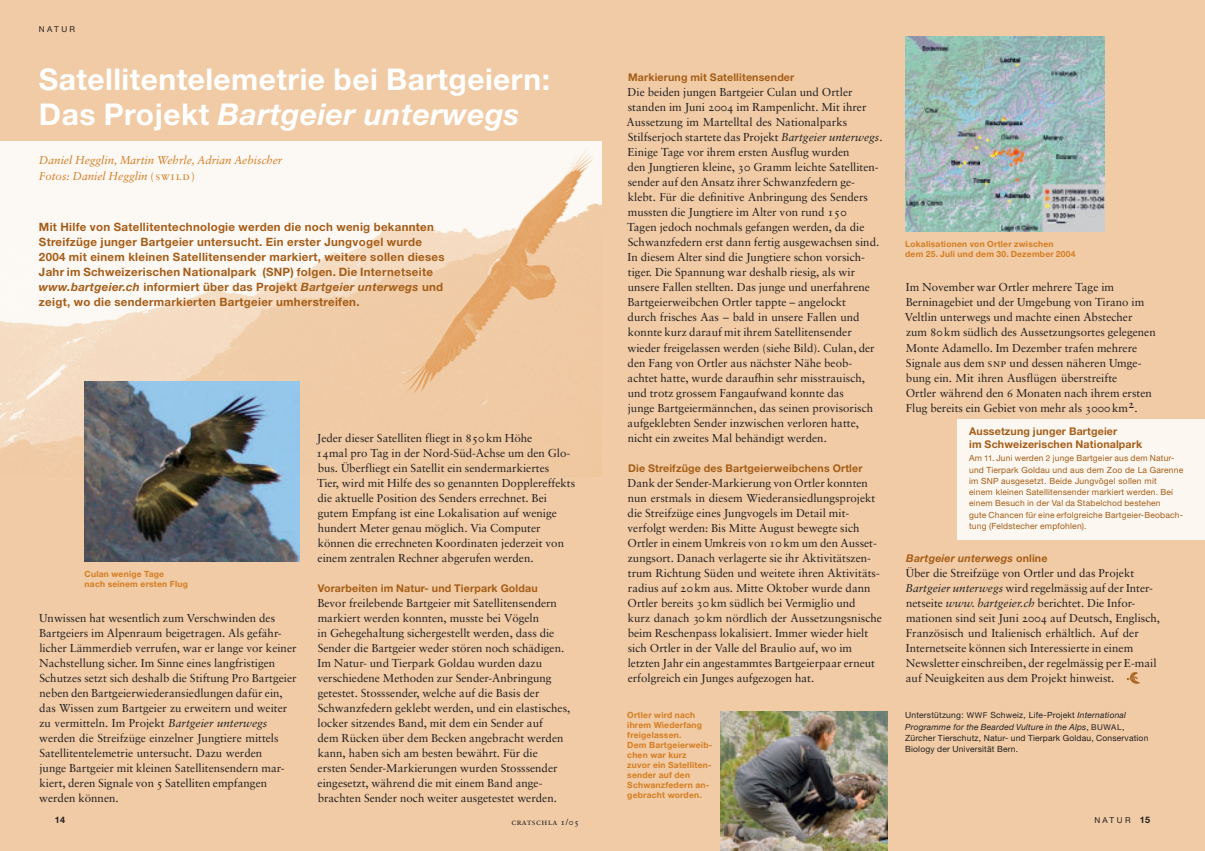
<style>
.page{position:relative;width:1205px;height:851px;background:#fff}
.page>*{position:absolute;margin:0;border:0;box-sizing:border-box;transform-origin:0 0}
.t1{font:700 30px/35px "Helvetica Neue";letter-spacing:.015em;color:#fff}
.t2{font:11.5px/15px "Sabon Roman Os F";color:#231f20}
.t3{font:700 11.5px/15px "Helvetica Neue";letter-spacing:.025em;color:#a65d17}
.t4{font:11.5px/16.2px "Sabon Italic Os F";color:#d57d22}
.t5{font:700 10.62px/12.5px "Helvetica Neue";letter-spacing:.015em;color:#a65d17}
.t6{font:italic 700 10.62px "Helvetica Neue";letter-spacing:.015em;color:#a65d17}
.t7{font:700 9px "Helvetica Neue";color:#231f20}
.t8{font:8.75px "Sabon Roman SC";letter-spacing:.05em;color:#231f20}
.t9{font:8.5px/11.2px "Helvetica Neue";letter-spacing:.02em;color:#a65d17}
.t10{font:700 8.5px/10px "Helvetica Neue";letter-spacing:.025em;color:#d57d22}
.t11{font:8.5px/11.2px "Helvetica Neue";letter-spacing:.02em;color:#231f20}
.t12{font:8.12px "Helvetica Neue";letter-spacing:.3em;color:#231f20}
.s1{font-style:italic}
.s2{font-family:"Sabon Roman SC";font-size:11.25px}
.s3{font-family:"Sabon Italic Os F"}
.s4{font-family:"Sabon Roman SC"}
.s5{font-size:8.12px}
.s6{font-style:normal}
.s7{font-size:8px}
</style>
<div class="page">
<div style="left:0;top:0;width:602px;height:850px;background:#f0cba5"></div>
<img style="left:0;top:142px;width:602px;height:334px">
<div style="left:602px;top:0;width:603px;height:850px;background:#f0cba5"></div>
<img style="left:1126px;top:672px;width:14px;height:12px">
<img style="left:85px;top:381px;width:214px;height:180px">
<img style="left:905px;top:36px;width:199px;height:195px">
<img style="left:721px;top:711px;width:167px;height:139px">
<div style="left:957px;top:419px;width:248px;height:121px;background:#fcf7f0"></div>
<p class="t12" style="left:39px;top:24px;width:38px">NATUR</p>
<h1 class="t1" style="left:39px;top:61px;width:513px">Satellitentelemetrie bei Bartgeiern:<br>Das Projekt <span class="s1">Bartgeier unterwegs</span></h1>
<p class="t4" style="left:39px;top:151px;width:245px">Daniel Hegglin, Martin Wehrle, Adrian Aebischer<br>Fotos: Daniel Hegglin <span class="s2">(swild)</span></p>
<p class="t3" style="left:39px;top:219px;width:407px">Mit Hilfe von Satellitentechnologie werden die noch wenig bekannten Streifzüge junger Bartgeier untersucht. Ein erster Jungvogel wurde 2004 mit einem kleinen Satellitensender markiert, weitere sollen dieses Jahr im Schweizerischen Nationalpark (SNP) folgen. Die Internetseite <span class="s1">www.bartgeier.ch</span> informiert über das Projekt <span class="s1">Bartgeier unterwegs</span> und zeigt, wo die sendermarkierten Bartgeier umherstreifen.</p>
<p class="t10" style="left:85px;top:568px;width:105px">Culan wenige Tage<br>nach seinem ersten Flug</p>
<p class="t2" style="left:39px;top:610px;width:259px">Unwissen hat wesentlich zum Verschwinden des Bartgeiers im Alpenraum beigetragen. Als gefähr&shy;licher Lämmerdieb verrufen, war er lange vor keiner Nachstellung sicher. Im Sinne eines langfristigen Schutzes setzt sich deshalb die Stiftung Pro Bartgeier neben den Bartgeierwiederansiedlungen dafür ein, das Wissen zum Bartgeier zu erweitern und weiter zu vermitteln. Im Projekt <span class="s3">Bartgeier unterwegs </span>werden die Streifzüge einzelner Jungtiere mittels Satellitentelemetrie untersucht. Dazu werden<br>junge Bartgeier mit kleinen Satellitensendern mar&shy;kiert, deren Signale von 5 Satelliten empfangen werden können.</p>
<p class="t2" style="left:316px;top:430px;width:260px">Jeder dieser Satelliten fliegt in 850 km Höhe<br>14mal pro Tag in der Nord-Süd-Achse um den Glo&shy;bus. Überfliegt ein Satellit ein sendermarkiertes<br>Tier, wird mit Hilfe des so genannten Dopplereffekts die aktuelle Position des Senders errechnet. Bei gutem Empfang ist eine Lokalisation auf wenige hundert Meter genau möglich. Via Computer können die errechneten Koordinaten jederzeit von einem zentralen Rechner abgerufen werden.</p>
<p class="t5" style="left:318px;top:581px;width:221px">Vorarbeiten im Natur- und Tierpark Goldau</p>
<p class="t2" style="left:317px;top:595px;width:254px">Bevor freilebende Bartgeier mit Satellitensendern markiert werden konnten, musste bei Vögeln<br>in Gehegehaltung sichergestellt werden, dass die Sender die Bartgeier weder stören noch schädigen.<br>Im Natur- und Tierpark Goldau wurden dazu verschiedene Methoden zur Sender-Anbringung getestet. Stosssender, welche auf die Basis der Schwanzfedern geklebt werden, und ein elastisches, locker sitzendes Band, mit dem ein Sender auf<br>dem Rücken über dem Becken angebracht werden kann, haben sich am besten bewährt. Für die<br>ersten Sender-Markierungen wurden Stosssender eingesetzt, während die mit einem Band ange&shy;brachten Sender noch weiter ausgetestet werden.</p>
<p class="t5" style="left:628px;top:71px;width:168px">Markierung mit Satellitensender</p>
<p class="t2" style="left:626px;top:85px;width:257px">Die beiden jungen Bartgeier Culan und Ortler standen im Juni 2004 im Rampenlicht. Mit ihrer Aussetzung im Martelltal des Nationalparks Stilfserjoch startete das Projekt <span class="s3">Bartgeier unterwegs</span>.<br>Einige Tage vor ihrem ersten Ausflug wurden<br>den Jungtieren kleine, 30 Gramm leichte Satelliten&shy;sender auf den Ansatz ihrer Schwanzfedern ge&shy;klebt. Für die definitive Anbringung des Senders mussten die Jungtiere im Alter von rund 150<br>Tagen jedoch nochmals gefangen werden, da die Schwanzfedern erst dann fertig ausgewachsen sind.<br>In diesem Alter sind die Jungtiere schon vorsich&shy;tiger. Die Spannung war deshalb riesig, als wir unsere Fallen stellten. Das junge und unerfahrene Bartgeierweibchen Ortler tappte – angelockt<br>durch frisches Aas – bald in unsere Fallen und konnte kurz darauf mit ihrem Satellitensender wieder freigelassen werden (siehe Bild). Culan, der den Fang von Ortler aus nächster Nähe beob&shy;achtet hatte, wurde daraufhin sehr misstrauisch, und trotz grossem Fangaufwand konnte das<br>junge Bartgeiermännchen, das seinen provisorisch aufgeklebten Sender inzwischen verloren hatte, nicht ein zweites Mal behändigt werden.</p>
<p class="t5" style="left:628px;top:461px;width:236px">Die Streifzüge des Bartgeierweibchens Ortler</p>
<p class="t2" style="left:627px;top:475px;width:256px">Dank der Sender-Markierung von Ortler konnten nun erstmals in diesem Wiederansiedlungsprojekt die Streifzüge eines Jungvogels im Detail mit&shy;verfolgt werden: Bis Mitte August bewegte sich Ortler in einem Umkreis von 10 km um den Ausset&shy;zungsort. Danach verlagerte sie ihr Aktivitätszen&shy;trum Richtung Süden und weitete ihren Aktivitäts&shy;radius auf 20 km aus. Mitte Oktober wurde dann Ortler bereits 30 km südlich bei Vermiglio und<br>kurz danach 30 km nördlich der Aussetzungsnische beim Reschenpass lokalisiert. Immer wieder hielt sich Ortler in der Valle del Braulio auf, wo im letzten Jahr ein angestammtes Bartgeierpaar erneut erfolgreich ein Junges aufgezogen hat.</p>
<p class="t10" style="left:627px;top:709px;width:86px">Ortler wird nach ihrem Wiederfang freigelassen.<br>Dem Bartgeierweib&shy;chen war kurz<br>zuvor ein Satelliten&shy;sender auf den<br>Schwanzfedern an&shy;gebracht worden.</p>
<p class="t10" style="left:905px;top:238px;width:172px">Lokalisationen von Ortler zwischen<br>dem 25. Juli und dem 30. Dezember 2004</p>
<p class="t2" style="left:905px;top:280px;width:252px">Im November war Ortler mehrere Tage im Berninagebiet und der Umgebung von Tirano im Veltlin unterwegs und machte einen Abstecher zum 80 km südlich des Aussetzungsortes gelegenen Monte Adamello. Im Dezember trafen mehrere Signale aus dem <span class="s4">snp</span> und dessen näheren Umge&shy;bung ein. Mit ihren Ausflügen überstreifte<br>Ortler während den 6 Monaten nach ihrem ersten Flug bereits ein Gebiet von mehr als 3000 km2.</p>
<p class="t5" style="left:969px;top:424px;width:175px">Aussetzung junger Bartgeier<br>im Schweizerischen Nationalpark</p>
<p class="t9" style="left:969px;top:452px;width:216px">Am <span class="s5">11</span>. Juni werden <span class="s5">2</span> junge Bartgeier aus dem Natur&shy;und Tierpark Goldau und aus dem Zoo de La Garenne im SNP ausgesetzt. Beide Jungvögel sollen mit<br>einem kleinen Satellitensender markiert werden. Bei einem Besuch in der Val da Stabelchod bestehen<br>gute Chancen für eine erfolgreiche Bartgeier-Beobach&shy;tung (Feldstecher empfohlen).</p>
<p class="t6" style="left:906px;top:551px;width:143px">Bartgeier unterwegs <span class="s6">online</span></p>
<p class="t2" style="left:905px;top:565px;width:256px">Über die Streifzüge von Ortler und das Projekt <span class="s3">Bartgeier unterwegs</span> wird regelmässig auf der Inter&shy;netseite <span class="s3">www. bartgeier.ch</span> berichtet. Die Infor&shy;mationen sind seit Juni 2004 auf Deutsch, Englisch, Französisch und Italienisch erhältlich. Auf der Internetseite können sich Interessierte in einem Newsletter einschreiben, der regelmässig per E-mail auf Neuigkeiten aus dem Projekt hinweist.</p>
<p class="t11" style="left:905px;top:709px;width:245px">Unterstützung: <span class="s7">WWF</span> Schweiz, Life-Projekt <span class="s1">International Programme for the Bearded Vulture in the Alps</span>, <span class="s7">BUWAL</span>, Zürcher Tierschutz, Natur- und Tierpark Goldau, Conservation Biology der Universität Bern.</p>
<p class="t7" style="left:55px;top:814px;width:12px">14</p>
<p class="t8" style="left:511px;top:816px;width:69px">cratschla 1/05</p>
<p class="t7" style="left:1140px;top:814px;width:12px">15</p>
<p class="t12" style="left:1094px;top:815px;width:38px">NATUR</p>
</div>
